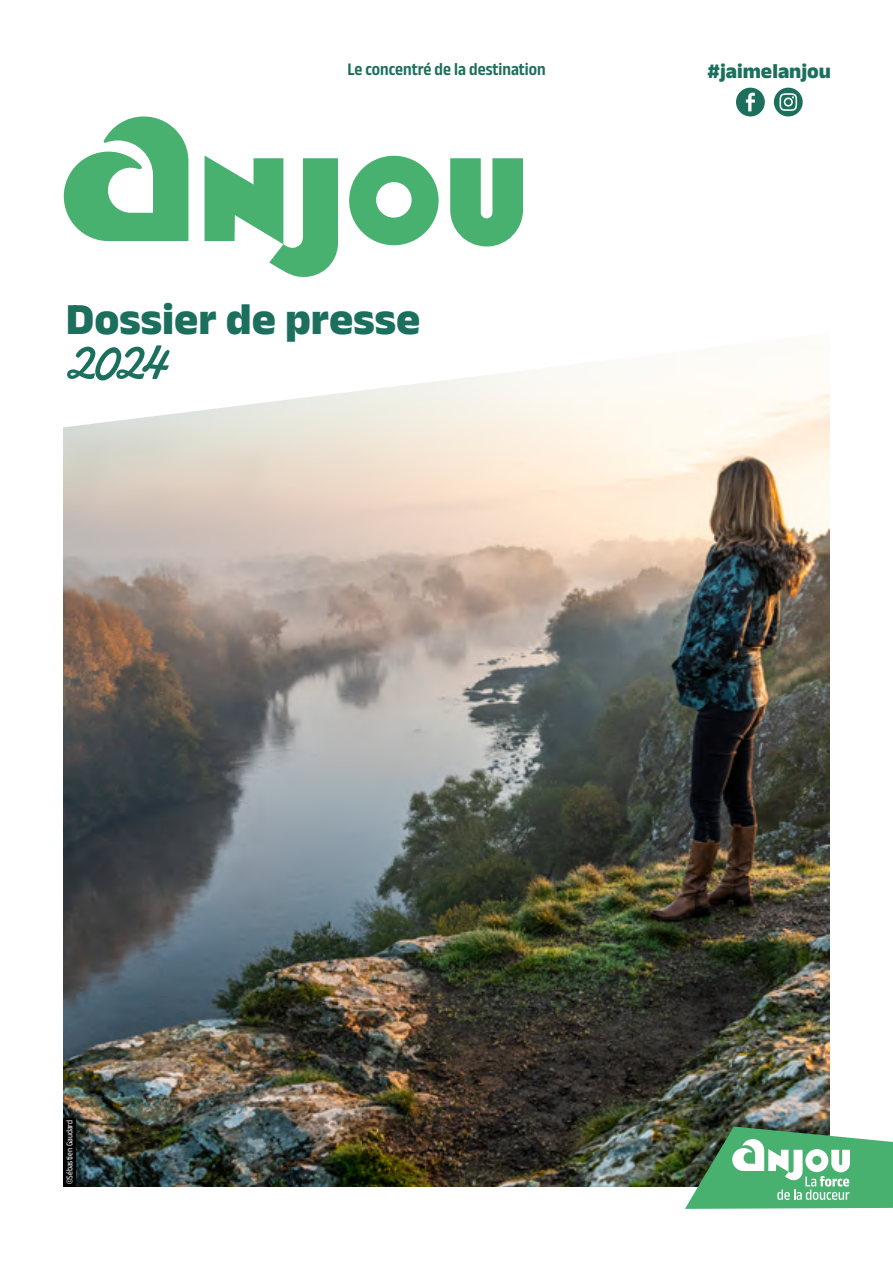
<style>
.page{position:relative;width:893px;height:1263px;background:#fff}
.page>*{position:absolute;margin:0;border:0;box-sizing:border-box;transform-origin:0 0}
.t1{font:700 60px "LTC Swing";color:#1b6f5c}
.t2{font:800 45px "Anek Latin";color:#1b6f5c}
.t3{font:800 21px "Anek Latin";color:#1b6f5c}
.t4{font:600 semi-condensed 18px "Anek Latin";color:#1b6f5c}
.t5{font:semi-condensed 9px "Anek Latin";color:#fff}
</style>
<div class="page">
<img style="left:64px;top:429px;width:765px;height:757px">
<svg style="left:63px;top:116px;width:767px;height:313px"></svg>
<svg style="left:685px;top:1126px;width:208px;height:83px"></svg>
<svg style="left:736px;top:88px;width:29px;height:28px"></svg>
<svg style="left:774px;top:88px;width:29px;height:28px"></svg>
<svg style="left:450px;top:158px;width:73px;height:88px"></svg>
<svg style="left:349px;top:156px;width:90px;height:89px"></svg>
<svg style="left:205px;top:155px;width:133px;height:122px"></svg>
<svg style="left:63px;top:116px;width:125px;height:125px"></svg>
<div style="left:64px;top:1118px;width:12px;height:68px;background:#000"></div>
<p class="t4" style="left:347px;top:57px;width:200px">Le concentré de la destination</p>
<p class="t3" style="left:708px;top:57px;width:125px">#jaimelanjou</p>
<h2 class="t2" style="left:66px;top:289px;width:356px">Dossier de presse</h2>
<h1 class="t1" style="left:66px;top:327px;width:106px">2024</h1>
<p class="t5" style="left:63px;top:1184px;width:66px;rotate:-90deg">©Sébastien Gaudard</p>
</div>
